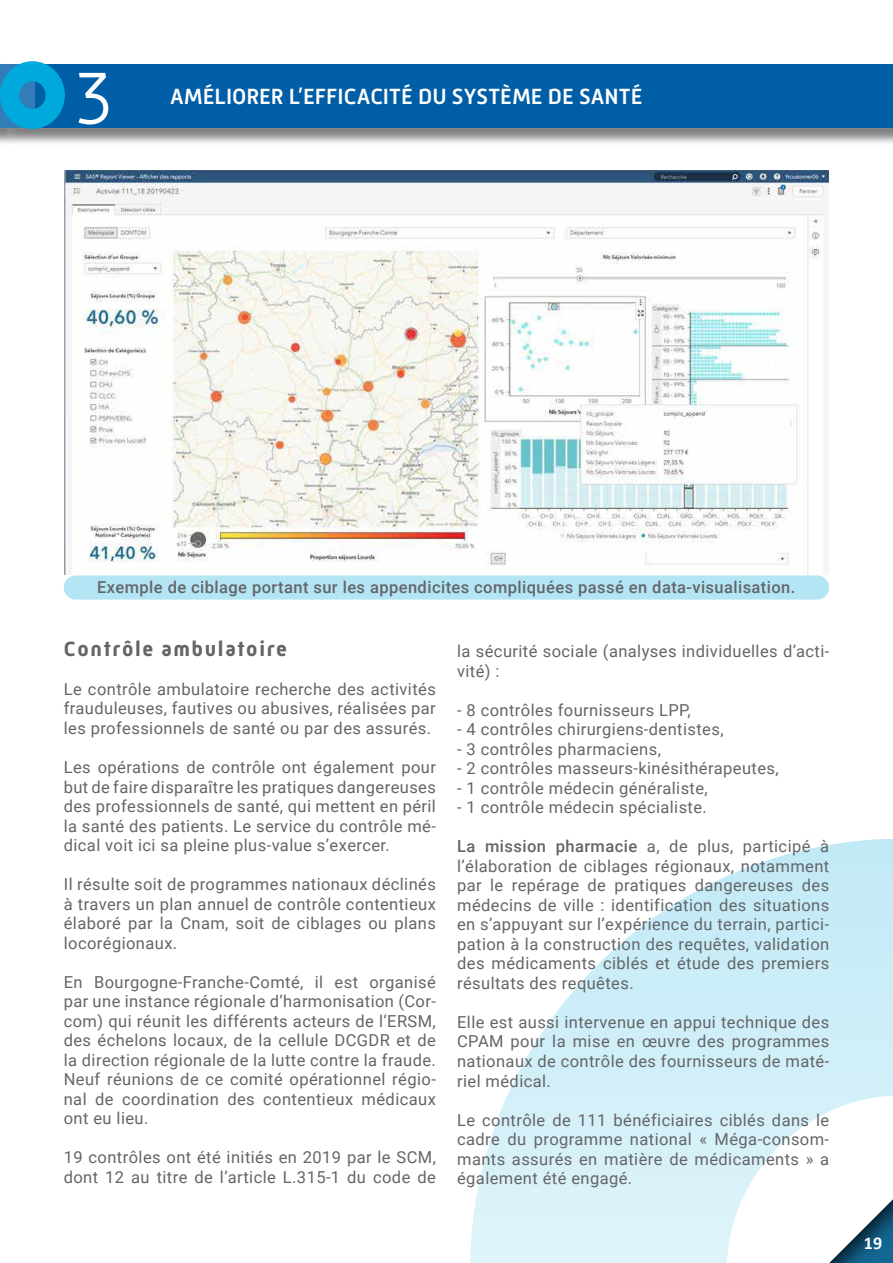
<style>
.page{position:relative;width:893px;height:1263px;background:#fff}
.page>*{position:absolute;margin:0;border:0;box-sizing:border-box;transform-origin:0 0}
.t1{font:300 75px "Mic 32 New";color:#fff}
.t2{font:500 22.5px "Mic 32 New";color:#fff}
.t3{font:700 21px "Mic 32 New";letter-spacing:.08em;color:#646567}
.t4{font:700 18px "Calibri";color:#fff}
.t5{font:16.5px/19.5px "Roboto";letter-spacing:.025em;color:#646567;text-align:justify}
.t6{font:500 16.5px "Roboto";letter-spacing:.025em;color:#646567}
.s1{font-weight:500}
</style>
<div class="page">
<svg style="left:471px;top:839px;width:422px;height:424px"></svg>
<div style="left:804px;top:1176px;width:89px;height:87px;background:#000;opacity:.75"></div>
<div style="left:0;top:66px;width:19px;height:80px;background:#000;opacity:.5"></div>
<img style="left:65px;top:171px;width:763px;height:403px">
<div style="left:64px;top:575px;width:765px;height:25px;background:#b3e5f5;border-radius:12px"></div>
<div style="left:2px;top:66px;width:891px;height:80px;background:#000;opacity:.5"></div>
<div style="left:0;top:64px;width:893px;height:63px;background:#005ea6"></div>
<svg style="left:0;top:61px;width:65px;height:68px"></svg>
<h1 class="t1" style="left:75px;top:55px;width:39px">3</h1>
<h2 class="t2" style="left:170px;top:84px;width:474px">AMÉLIORER L’EFFICACITÉ DU SYSTÈME DE SANTÉ</h2>
<p class="t6" style="left:97px;top:575px;width:700px">Exemple de ciblage portant sur les appendicites compliquées passé en data-visualisation.</p>
<p class="t3" style="left:64px;top:637px;width:225px">Contrôle ambulatoire</p>
<p class="t5" style="left:64px;top:679px;width:374px">Le contrôle ambulatoire recherche des activités frauduleuses, fautives ou abusives, réalisées par les professionnels de santé ou par des assurés.</p>
<p class="t5" style="left:64px;top:757px;width:374px">Les opérations de contrôle ont également pour but de faire disparaître les pratiques dangereuses des professionnels de santé, qui mettent en péril la santé des patients. Le service du contrôle mé&shy;dical voit ici sa pleine plus-value s’exercer.</p>
<p class="t5" style="left:64px;top:874px;width:374px">Il résulte soit de programmes nationaux déclinés à travers un plan annuel de contrôle contentieux élaboré par la Cnam, soit de ciblages ou plans locorégionaux.</p>
<p class="t5" style="left:64px;top:971px;width:374px">En Bourgogne-Franche-Comté, il est organisé par une instance régionale d’harmonisation (Cor&shy;com) qui réunit les différents acteurs de l’ERSM, des échelons locaux, de la cellule DCGDR et de la direction régionale de la lutte contre la fraude.<br>Neuf réunions de ce comité opérationnel régio&shy;nal de coordination des contentieux médicaux ont eu lieu.</p>
<p class="t5" style="left:64px;top:1147px;width:374px">19 contrôles ont été initiés en 2019 par le SCM, dont 12 au titre de l’article L.315-1 du code de</p>
<p class="t5" style="left:457px;top:641px;width:374px">la sécurité sociale (analyses individuelles d’acti&shy;vité) :</p>
<p class="t5" style="left:457px;top:700px;width:235px">- 8 contrôles fournisseurs LPP,</p>
<p class="t5" style="left:457px;top:719px;width:268px">- 4 contrôles chirurgiens-dentistes,</p>
<p class="t5" style="left:457px;top:739px;width:205px">- 3 contrôles pharmaciens,</p>
<p class="t5" style="left:457px;top:758px;width:323px">- 2 contrôles masseurs-kinésithérapeutes,</p>
<p class="t5" style="left:457px;top:778px;width:252px">- 1 contrôle médecin généraliste,</p>
<p class="t5" style="left:457px;top:797px;width:251px">- 1 contrôle médecin spécialiste.</p>
<p class="t5" style="left:457px;top:836px;width:374px"><span class="s1">La mission pharmacie</span> a, de plus, participé à l’élaboration de ciblages régionaux, notamment par le repérage de pratiques dangereuses des médecins de ville : identification des situations en s’appuyant sur l’expérience du terrain, partici&shy;pation à la construction des requêtes, validation des médicaments ciblés et étude des premiers résultats des requêtes.</p>
<p class="t5" style="left:457px;top:1012px;width:374px">Elle est aussi intervenue en appui technique des CPAM pour la mise en œuvre des programmes nationaux de contrôle des fournisseurs de maté&shy;riel médical.</p>
<p class="t5" style="left:457px;top:1109px;width:374px">Le contrôle de 111 bénéficiaires ciblés dans le cadre du programme national « Méga-consom&shy;mants assurés en matière de médicaments » a également été engagé.</p>
<p class="t4" style="left:864px;top:1230px;width:20px">19</p>
</div>
